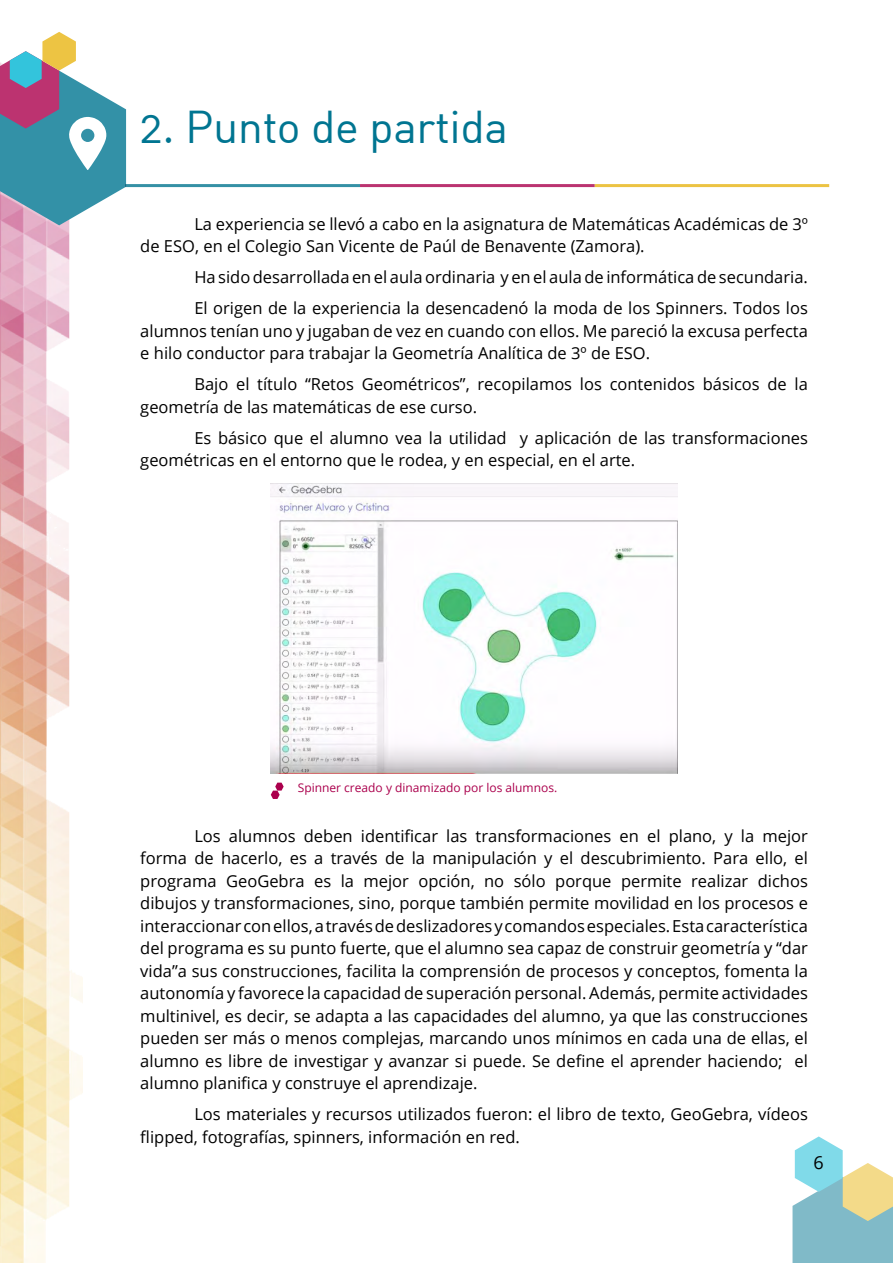
<style>
.page{position:relative;width:893px;height:1263px;background:#fff}
.page>*{position:absolute;margin:0;border:0;box-sizing:border-box;transform-origin:0 0}
.t1{font:45px "DIN Regular Alternate";letter-spacing:-.01em;color:#007591}
.t2{font:18px "Open Sans";color:#000}
.t3{font:16.5px/22.5px "Open Sans";color:#000}
.t4{font:12px "Open Sans";color:#ab004d}
</style>
<div class="page">
<img style="left:0;top:225px;width:83px;height:1038px">
<hr style="left:125px;top:184px;width:235px;height:3px;background:#03758f">
<hr style="left:360px;top:184px;width:235px;height:3px;background:#ab004d">
<hr style="left:595px;top:184px;width:234px;height:3px;background:#e8b514">
<svg style="left:792px;top:1136px;width:101px;height:127px"></svg>
<svg style="left:0;top:32px;width:126px;height:193px"></svg>
<svg style="left:271px;top:783px;width:13px;height:16px"></svg>
<img style="left:271px;top:484px;width:406px;height:289px">
<h1 class="t1" style="left:140px;top:98px;width:369px">2. Punto de partida</h1>
<p class="t3" style="left:140px;top:212px;width:669px;text-indent:54px">La experiencia se llevó a cabo en la asignatura de Matemáticas Académicas de 3º de ESO, en el Colegio San Vicente de Paúl de Benavente (Zamora).</p>
<p class="t3" style="left:194px;top:261px;width:615px;line-height:31px">Ha sido desarrollada en el aula ordinaria y en el aula de informática de secundaria.<br>El origen de la experiencia la desencadenó la moda de los Spinners. Todos los</p>
<p class="t3" style="left:140px;top:319px;width:669px">alumnos tenían uno y jugaban de vez en cuando con ellos. Me pareció la excusa perfecta e hilo conductor para trabajar la Geometría Analítica de 3º de ESO.</p>
<p class="t3" style="left:140px;top:372px;width:669px;text-indent:54px">Bajo el título “Retos Geométricos”, recopilamos los contenidos básicos de la geometría de las matemáticas de ese curso.</p>
<p class="t3" style="left:140px;top:426px;width:669px;text-indent:54px">Es básico que el alumno vea la utilidad y aplicación de las transformaciones geométricas en el entorno que le rodea, y en especial, en el arte.</p>
<p class="t4" style="left:298px;top:779px;width:261px">Spinner creado y dinamizado por los alumnos.</p>
<p class="t3" style="left:140px;top:824px;width:669px;text-align:justify;text-indent:54px">Los alumnos deben identificar las transformaciones en el plano, y la mejor forma de hacerlo, es a través de la manipulación y el descubrimiento. Para ello, el programa GeoGebra es la mejor opción, no sólo porque permite realizar dichos dibujos y transformaciones, sino, porque también permite movilidad en los procesos e interaccionar con ellos, a través de deslizadores y comandos especiales. Esta característica del programa es su punto fuerte, que el alumno sea capaz de construir geometría y “dar vida”a sus construcciones, facilita la comprensión de procesos y conceptos, fomenta la autonomía y favorece la capacidad de superación personal. Además, permite actividades multinivel, es decir, se adapta a las capacidades del alumno, ya que las construcciones pueden ser más o menos complejas, marcando unos mínimos en cada una de ellas, el alumno es libre de investigar y avanzar si puede. Se define el aprender haciendo; el alumno planifica y construye el aprendizaje.</p>
<p class="t3" style="left:140px;top:1103px;width:669px;text-indent:54px">Los materiales y recursos utilizados fueron: el libro de texto, GeoGebra, vídeos flipped, fotografías, spinners, información en red.</p>
<p class="t2" style="left:813px;top:1150px;width:12px">6</p>
</div>
